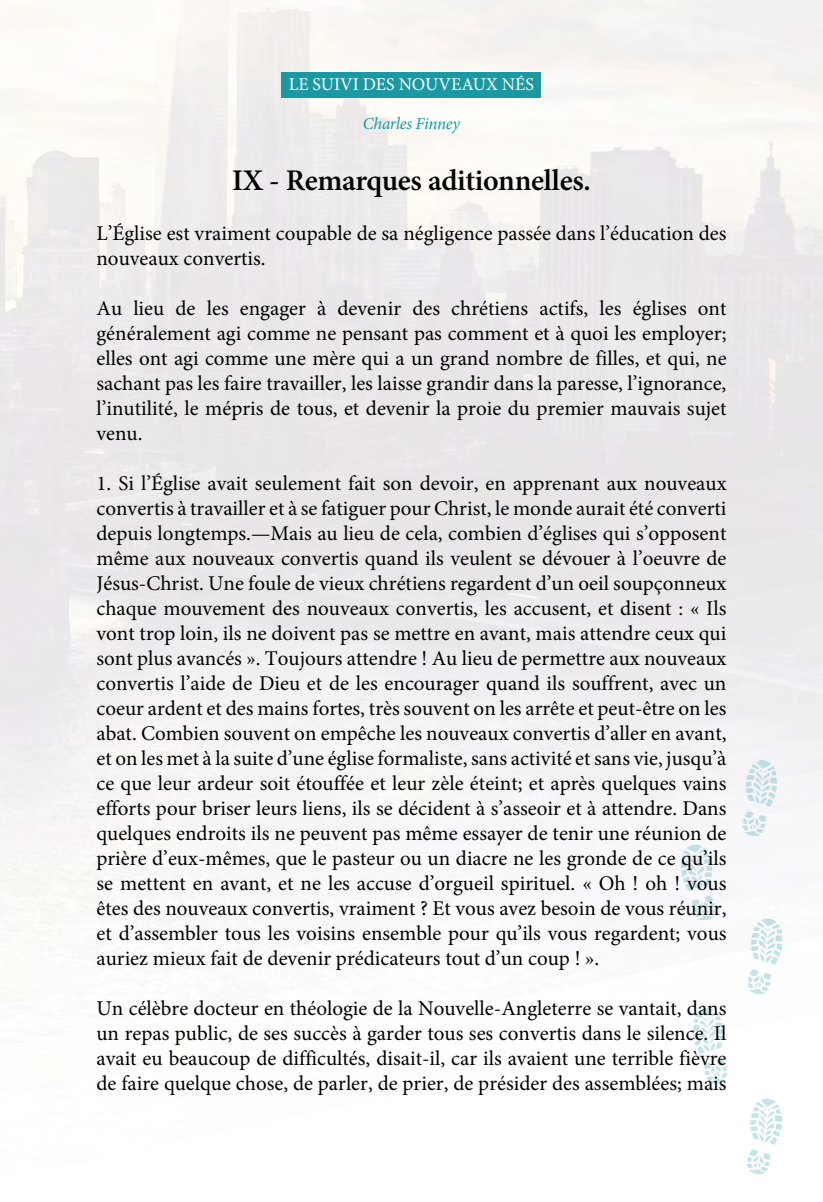
<style>
.page{position:relative;width:823px;height:1202px;background:#fff}
.page>*{position:absolute;margin:0;border:0;box-sizing:border-box;transform-origin:0 0}
.t1{font:600 30px "Minion Pro";letter-spacing:-.01em;color:#000}
.t2{font:21px/25px "Minion Pro";color:#000;text-align:justify}
.t3{font:18px "Minion Pro";color:#fff}
.t4{font:italic 17px "Minion Pro";letter-spacing:-.02em;color:#1b98a1}
</style>
<div class="page">
<img style="left:0;top:0;width:822px;height:1131px">
<img style="left:681px;top:760px;width:100px;height:414px">
<div style="left:281px;top:72px;width:259px;height:26px;background:#1b98a1"></div>
<p class="t3" style="left:288px;top:72px;width:86px">le suivi des</p>
<p class="t3" style="left:398px;top:72px;width:53px">nouvea</p>
<p class="t3" style="left:472px;top:72px;width:53px">ux nés</p>
<p class="t4" style="left:363px;top:112px;width:98px">Charles Finney</p>
<h1 class="t1" style="left:232px;top:160px;width:360px">IX - Remarques aditionnelles.</h1>
<p class="t2" style="left:96px;top:221px;width:631px">L’Église est vraiment coupable de sa négligence passée dans l’éducation des nouveaux convertis.</p>
<p class="t2" style="left:96px;top:296px;width:631px">Au lieu de les engager à devenir des chrétiens actifs, les églises ont généralement agi comme ne pensant pas comment et à quoi les employer; elles ont agi comme une mère qui a un grand nombre de filles, et qui, ne sachant pas les faire travailler, les laisse grandir dans la paresse, l’ignorance, l’inutilité, le mépris de tous, et devenir la proie du premier mauvais sujet venu.</p>
<p class="t2" style="left:96px;top:471px;width:631px">1. Si l’Église avait seulement fait son devoir, en apprenant aux nouveaux convertis à travailler et à se fatiguer pour Christ, le monde aurait été converti depuis longtemps.—Mais au lieu de cela, combien d’églises qui s’opposent même aux nouveaux convertis quand ils veulent se dévouer à l’oeuvre de Jésus-Christ. Une foule de vieux chrétiens regardent d’un oeil soupçonneux chaque mouvement des nouveaux convertis, les accusent, et disent : « Ils vont trop loin, ils ne doivent pas se mettre en avant, mais attendre ceux qui sont plus avancés ». Toujours attendre ! Au lieu de permettre aux nouveaux convertis l’aide de Dieu et de les encourager quand ils souffrent, avec un coeur ardent et des mains fortes, très souvent on les arrête et peut-être on les abat. Combien souvent on empêche les nouveaux convertis d’aller en avant, et on les met à la suite d’une église formaliste, sans activité et sans vie, jusqu’à ce que leur ardeur soit étouffée et leur zèle éteint; et après quelques vains efforts pour briser leurs liens, ils se décident à s’asseoir et à attendre. Dans quelques endroits ils ne peuvent pas même essayer de tenir une réunion de prière d’eux-mêmes, que le pasteur ou un diacre ne les gronde de ce qu’ils se mettent en avant, et ne les accuse d’orgueil spirituel. « Oh ! oh ! vous êtes des nouveaux convertis, vraiment ? Et vous avez besoin de vous réunir, et d’assembler tous les voisins ensemble pour qu’ils vous regardent; vous auriez mieux fait de devenir prédicateurs tout d’un coup ! ».</p>
<p class="t2" style="left:96px;top:996px;width:631px">Un célèbre docteur en théologie de la Nouvelle-Angleterre se vantait, dans un repas public, de ses succès à garder tous ses convertis dans le silence. Il avait eu beaucoup de difficultés, disait-il, car ils avaient une terrible fièvre de faire quelque chose, de parler, de prier, de présider des assemblées; mais</p>
</div>
